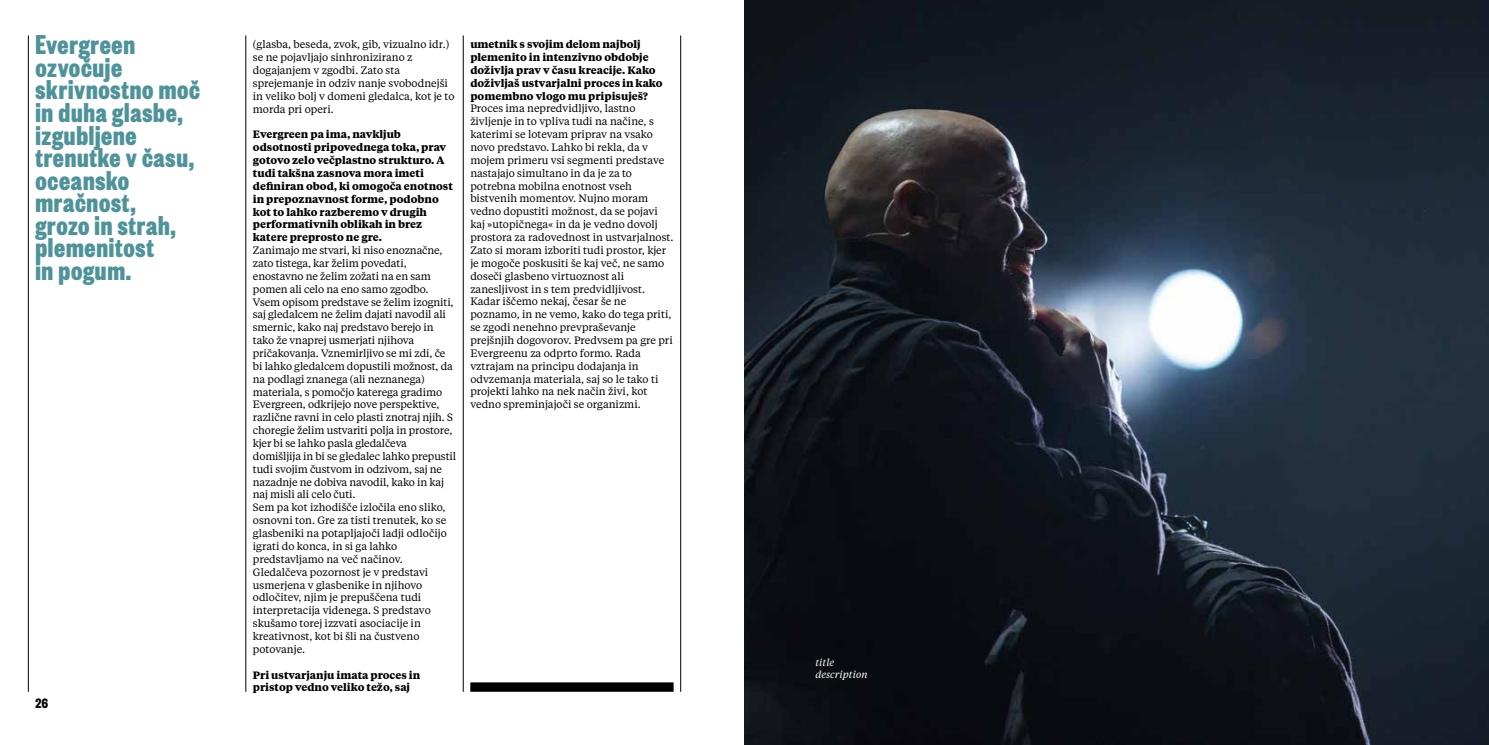
<style>
.page{position:relative;width:1489px;height:745px;background:#fff}
.page>*{position:absolute;margin:0;border:0;box-sizing:border-box;transform-origin:0 0}
.t1{font:700 30px/22.5px "Founders Grotesk X Cond";letter-spacing:.025em;color:#4f939a}
.t2{font:700 15px "Founders Grotesk X Cond";color:#000}
.t3{font:10.62px/12.9px "Tiempos Text";color:#000}
.t4{font:700 10.62px/12.9px "Tiempos Text";color:#000}
.t5{font:italic 10px/12px "Tiempos Text";color:#fff}
</style>
<div class="page">
<hr style="left:680px;top:35px;width:1px;height:656px;background:#000">
<hr style="left:245px;top:35px;width:1px;height:656px;background:#000">
<hr style="left:463px;top:35px;width:1px;height:656px;background:#000">
<hr style="left:28px;top:35px;width:1px;height:656px;background:#000">
<img style="left:744px;top:0;width:744px;height:744px">
<div style="left:470px;top:682px;width:203px;height:9px;background:#000"></div>
<h1 class="t1" style="left:35px;top:32px;width:166px">Evergreen ozvočuje skrivnostno moč in duha glasbe, izgubljene trenutke v času, oceansko mračnost,<br>grozo in strah, plemenitost<br>in pogum.</h1>
<h2 class="t2" style="left:35px;top:693px;width:14px">26</h2>
<p class="t3" style="left:253px;top:38px;width:203px">(glasba, beseda, zvok, gib, vizualno idr.) se ne pojavljajo sinhronizirano z dogajanjem v zgodbi. Zato sta sprejemanje in odziv nanje svobodnejši in veliko bolj v domeni gledalca, kot je to morda pri operi.</p>
<p class="t4" style="left:253px;top:127px;width:201px">Evergreen pa ima, navkljub odsotnosti pripovednega toka, prav gotovo zelo večplastno strukturo. A tudi takšna zasnova mora imeti definiran obod, ki omogoča enotnost in prepoznavnost forme, podobno kot to lahko razberemo v drugih performativnih oblikah in brez katere preprosto ne gre.</p>
<p class="t3" style="left:253px;top:243px;width:205px">Zanimajo me stvari, ki niso enoznačne, zato tistega, kar želim povedati, enostavno ne želim zožati na en sam pomen ali celo na eno samo zgodbo.<br>Vsem opisom predstave se želim izogniti, saj gledalcem ne želim dajati navodil ali smernic, kako naj predstavo berejo in tako že vnaprej usmerjati njihova pričakovanja. Vznemirljivo se mi zdi, če bi lahko gledalcem dopustili možnost, da na podlagi znanega (ali neznanega) materiala, s pomočjo katerega gradimo Evergreen, odkrijejo nove perspektive, različne ravni in celo plasti znotraj njih. S choregie želim ustvariti polja in prostore, kjer bi se lahko pasla gledalčeva domišljija in bi se gledalec lahko prepustil tudi svojim čustvom in odzivom, saj ne nazadnje ne dobiva navodil, kako in kaj naj misli ali celo čuti.<br>Sem pa kot izhodišče izločila eno sliko, osnovni ton. Gre za tisti trenutek, ko se glasbeniki na potapljajoči ladji odločijo igrati do konca, in si ga lahko predstavljamo na več načinov.<br>Gledalčeva pozornost je v predstavi usmerjena v glasbenike in njihovo odločitev, njim je prepuščena tudi interpretacija videnega. S predstavo skušamo torej izzvati asociacije in kreativnost, kot bi šli na čustveno potovanje.</p>
<p class="t4" style="left:253px;top:667px;width:169px">Pri ustvarjanju imata proces in pristop vedno veliko težo, saj</p>
<p class="t4" style="left:470px;top:37px;width:194px">umetnik s svojim delom najbolj plemenito in intenzivno obdobje doživlja prav v času kreacije. Kako doživljaš ustvarjalni proces in kako pomembno vlogo mu pripisuješ?</p>
<p class="t3" style="left:470px;top:102px;width:205px">Proces ima nepredvidljivo, lastno življenje in to vpliva tudi na načine, s katerimi se lotevam priprav na vsako novo predstavo. Lahko bi rekla, da v mojem primeru vsi segmenti predstave nastajajo simultano in da je za to potrebna mobilna enotnost vseh bistvenih momentov. Nujno moram vedno dopustiti možnost, da se pojavi kaj »utopičnega« in da je vedno dovolj prostora za radovednost in ustvarjalnost.<br>Zato si moram izboriti tudi prostor, kjer je mogoče poskusiti še kaj več, ne samo doseči glasbeno virtuoznost ali zanesljivost in s tem predvidljivost.<br>Kadar iščemo nekaj, česar še ne poznamo, in ne vemo, kako do tega priti, se zgodi nenehno prevpraševanje prejšnjih dogovorov. Predvsem pa gre pri Evergreenu za odprto formo. Rada vztrajam na principu dodajanja in odvzemanja materiala, saj so le tako ti projekti lahko na nek način živi, kot vedno spreminjajoči se organizmi.</p>
<p class="t5" style="left:815px;top:655px;width:54px">title description</p>
</div>
